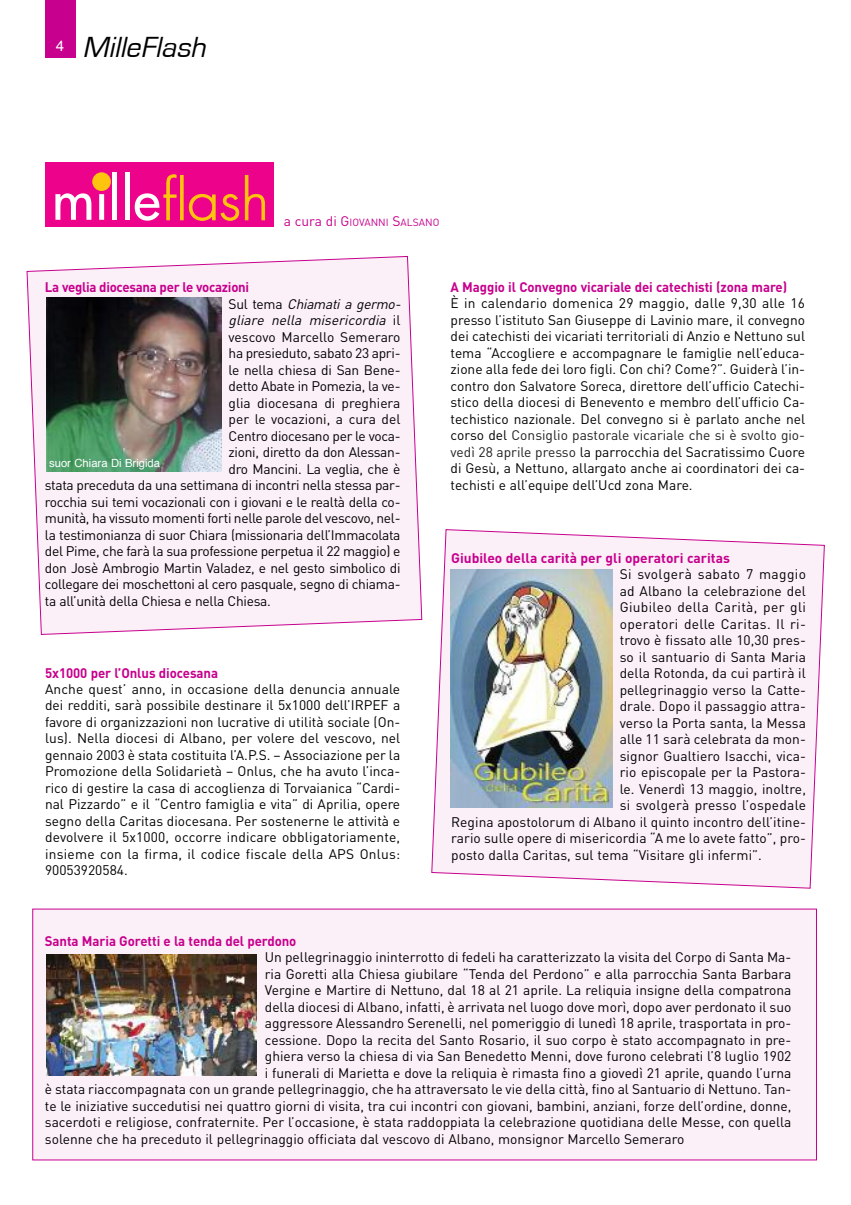
<style>
.page{position:relative;width:851px;height:1205px;background:#fff}
.page>*{position:absolute;margin:0;border:0;box-sizing:border-box;transform-origin:0 0}
.t1{font:italic 30px "Eurostile";color:#000}
.t2{font:13.75px/16.5px "DIN";color:#000;text-align:justify}
.t3{font:13.75px "DIN";letter-spacing:-.02em;color:#000}
.t4{font:700 13.75px "DIN";letter-spacing:-.005em;color:#c7008d;scale:.96 1}
.t5{font:13.75px "DIN";letter-spacing:.025em;color:#000}
.t6{font:italic 13.75px "DIN";color:#000}
.t7{font:700 13.75px "DIN";letter-spacing:-.005em;color:#c7008d}
.t8{font:13.75px "DIN";letter-spacing:.02em;color:#000}
.t9{font:11.25px "Helvetica";color:#fff}
.t10{font:10.25px "DIN";color:#c7008d}
.s1{font-size:13.75px}
.s2{font-style:normal}
.s3{color:#212121}
</style>
<div class="page">
<svg style="left:26px;top:256px;width:396px;height:379px"></svg>
<div style="left:46px;top:163px;width:227px;height:64px;background:#ed028c"></div>
<svg style="left:55px;top:193px;width:36px;height:27px"></svg>
<svg style="left:99px;top:194px;width:6px;height:26px"></svg>
<div style="left:112px;top:172px;width:5px;height:48px;background:#fff"></div>
<div style="left:125px;top:172px;width:5px;height:48px;background:#fff"></div>
<div style="left:92px;top:172px;width:19px;height:19px;background:#fec40e;border-radius:50%"></div>
<svg style="left:135px;top:174px;width:130px;height:47px"></svg>
<div style="left:33px;top:909px;width:783px;height:250px;background:#fcf0f8"></div>
<svg style="left:431px;top:529px;width:393px;height:360px"></svg>
<div style="left:45px;top:0;width:30px;height:57px;background:#c7008d"></div>
<img style="left:47px;top:298px;width:174px;height:174px">
<img style="left:450px;top:570px;width:162px;height:237px">
<img style="left:46px;top:955px;width:210px;height:120px">
<h1 class="t1" style="left:56px;top:33px;width:157px"><sup>4</sup> milleflash</h1>
<p class="t10" style="left:284px;top:216px;width:157px"><span class="s1">a cura di G</span>IOVANNI <span class="s1">S</span>ALSANO</p>
<p class="t4" style="left:45px;top:280px;width:214px">La veglia diocesana per le vocazioni</p>
<p class="t6" style="left:228px;top:296px;width:176px"><span class="s2">S u l t e m a</span> Chiamati a germo-</p>
<p class="t6" style="left:228px;top:312px;width:173px">gliare nella misericordia <span class="s2">i l</span></p>
<p class="t2" style="left:228px;top:328px;width:173px">vescovo Marcello Semeraro</p>
<p class="t3" style="left:228px;top:345px;width:173px">ha presieduto, sabato 23 apri-</p>
<p class="t2" style="left:228px;top:361px;width:173px">le nella chiesa di San Bene-</p>
<p class="t3" style="left:228px;top:378px;width:173px">detto Abate in Pomezia, la ve-</p>
<p class="t2" style="left:228px;top:394px;width:173px">glia diocesana di preghiera</p>
<p class="t2" style="left:228px;top:411px;width:173px">per le vocazioni, a cura del</p>
<p class="t3" style="left:228px;top:428px;width:173px">Centro diocesano per le voca-</p>
<p class="t3" style="left:228px;top:444px;width:173px">zioni, diretto da don Alessan-</p>
<p class="t3" style="left:228px;top:461px;width:173px">dro Mancini. La veglia, che è</p>
<p class="t3" style="left:45px;top:477px;width:357px">stata preceduta da una settimana di incontri nella stessa par-</p>
<p class="t3" style="left:45px;top:494px;width:357px">rocchia sui temi vocazionali con i giovani e le realtà della co-</p>
<p class="t3" style="left:45px;top:510px;width:357px">munità, ha vissuto momenti forti nelle parole del vescovo, nel-</p>
<p class="t3" style="left:45px;top:527px;width:357px">la testimonianza di suor Chiara (missionaria dell’Immacolata</p>
<p class="t3" style="left:45px;top:543px;width:357px">del Pime, che farà la sua professione perpetua il 22 maggio) e</p>
<p class="t3" style="left:45px;top:560px;width:357px">don Josè Ambrogio Martin Valadez, e nel gesto simbolico di</p>
<p class="t3" style="left:45px;top:576px;width:357px">collegare dei moschettoni al cero pasquale, segno di chiama-</p>
<p class="t3" style="left:45px;top:593px;width:227px">ta all’unità della Chiesa e nella Chiesa.</p>
<p class="t9" style="left:49px;top:459px;width:112px">suor Chiara Di Brigida</p>
<p class="t4" style="left:45px;top:665px;width:182px">5x1000 per l’Onlus diocesana</p>
<p class="t2" style="left:45px;top:681px;width:357px">Anche quest’ anno, in occasione della denuncia annuale dei redditi, sarà possibile destinare il 5x1000 dell’IRPEF a favore di organizzazioni non lucrative di utilità sociale (On&shy;lus). Nella diocesi di Albano, per volere del vescovo, nel gennaio 2003 è stata costituita l’A.P.S. – Associazione per la Promozione della Solidarietà – Onlus, che ha avuto l’inca&shy;rico di gestire la casa di accoglienza di Torvaianica “Cardi&shy;nal Pizzardo” e il “Centro famiglia e vita” di Aprilia, opere segno della Caritas diocesana. Per sostenerne le attività e devolvere il 5x1000, occorre indicare obbligatoriamente, insieme con la firma, il codice fiscale della APS Onlus:<br>90053920584.</p>
<p class="t4" style="left:450px;top:279px;width:352px">A Maggio il Convegno vicariale dei catechisti (zona mare)</p>
<p class="t2" style="left:450px;top:295px;width:356px">È in calendario domenica 29 maggio, dalle 9,30 alle 16 presso l’istituto San Giuseppe di Lavinio mare, il convegno dei catechisti dei vicariati territoriali di Anzio e Nettuno sul tema “Accogliere e accompagnare le famiglie nell’educa&shy;zione alla fede dei loro figli. Con chi? Come?”. Guiderà l’in&shy;contro don Salvatore Soreca, direttore dell’ufficio Catechi&shy;stico della diocesi di Benevento e membro dell’ufficio Ca&shy;techistico nazionale. Del convegno si è parlato anche nel corso del <span class="s3">Consiglio pastorale vicariale che si è svolto gio&shy;vedì 28 aprile presso</span> la parrocchia del Sacratissimo Cuore di Gesù, a Nettuno, allargato anche ai coordinatori dei ca&shy;techisti e all’equipe dell’Ucd zona Mare.</p>
<p class="t7" style="left:451px;top:550px;width:280px">Giubileo della carità per gli operatori caritas</p>
<p class="t5" style="left:619px;top:566px;width:188px">Si svolgerà sabato 7 maggio</p>
<p class="t2" style="left:619px;top:583px;width:188px">ad Albano la celebrazione del</p>
<p class="t5" style="left:619px;top:599px;width:188px">Giubileo della Carità, per gli</p>
<p class="t5" style="left:619px;top:616px;width:188px">operatori delle Caritas. Il ri-</p>
<p class="t2" style="left:619px;top:632px;width:188px">trovo è fissato alle 10,30 pres-</p>
<p class="t2" style="left:619px;top:649px;width:188px">so il santuario di Santa Maria</p>
<p class="t2" style="left:619px;top:665px;width:188px">della Rotonda, da cui partirà il</p>
<p class="t2" style="left:619px;top:682px;width:188px">pellegrinaggio verso la Catte-</p>
<p class="t2" style="left:619px;top:698px;width:188px">drale. Dopo il passaggio attra-</p>
<p class="t2" style="left:619px;top:715px;width:188px">verso la Porta santa, la Messa</p>
<p class="t2" style="left:619px;top:731px;width:188px">alle 11 sarà celebrata da mon-</p>
<p class="t2" style="left:619px;top:748px;width:188px">signor Gualtiero Isacchi, vica-</p>
<p class="t2" style="left:619px;top:764px;width:188px">rio episcopale per la Pastora-</p>
<p class="t2" style="left:619px;top:781px;width:188px">le. Venerdì 13 maggio, inoltre,</p>
<p class="t8" style="left:619px;top:797px;width:188px">si svolgerà presso l’ospedale</p>
<p class="t2" style="left:451px;top:814px;width:356px">Regina apostolorum di Albano il quinto incontro dell’itine-</p>
<p class="t2" style="left:451px;top:830px;width:356px">rario sulle opere di misericordia “A me lo avete fatto”, pro-</p>
<p class="t2" style="left:451px;top:847px;width:312px">posto dalla Caritas, sul tema “Visitare gli infermi”.</p>
<p class="t4" style="left:45px;top:933px;width:263px">Santa Maria Goretti e la tenda del perdono</p>
<p class="t2" style="left:265px;top:949px;width:528px">Un pellegrinaggio ininterrotto di fedeli ha caratterizzato la visita del Corpo di Santa Ma-</p>
<p class="t2" style="left:265px;top:965px;width:528px">ria Goretti alla Chiesa giubilare “Tenda del Perdono” e alla parrocchia Santa Barbara</p>
<p class="t2" style="left:265px;top:982px;width:528px">Vergine e Martire di Nettuno, dal 18 al 21 aprile. La reliquia insigne della compatrona</p>
<p class="t2" style="left:265px;top:998px;width:528px">della diocesi di Albano, infatti, è arrivata nel luogo dove morì, dopo aver perdonato il suo</p>
<p class="t2" style="left:265px;top:1015px;width:528px">aggressore Alessandro Serenelli, nel pomeriggio di lunedì 18 aprile, trasportata in pro-</p>
<p class="t2" style="left:265px;top:1031px;width:528px">cessione. Dopo la recita del Santo Rosario, il suo corpo è stato accompagnato in pre-</p>
<p class="t2" style="left:265px;top:1048px;width:528px">ghiera verso la chiesa di via San Benedetto Menni, dove furono celebrati l’8 luglio 1902</p>
<p class="t2" style="left:265px;top:1064px;width:528px">i funerali di Marietta e dove la reliquia è rimasta fino a giovedì 21 aprile, quando l’urna</p>
<p class="t2" style="left:45px;top:1081px;width:748px">è stata riaccompagnata con un grande pellegrinaggio, che ha attraversato le vie della città, fino al Santuario di Nettuno. Tan-</p>
<p class="t2" style="left:45px;top:1097px;width:747px">te le iniziative succedutisi nei quattro giorni di visita, tra cui incontri con giovani, bambini, anziani, forze dell’ordine, donne,</p>
<p class="t2" style="left:45px;top:1114px;width:748px">sacerdoti e religiose, confraternite. Per l’occasione, è stata raddoppiata la celebrazione quotidiana delle Messe, con quella</p>
<p class="t2" style="left:45px;top:1130px;width:641px">solenne che ha preceduto il pellegrinaggio officiata dal vescovo di Albano, monsignor Marcello Semeraro</p>
</div>
